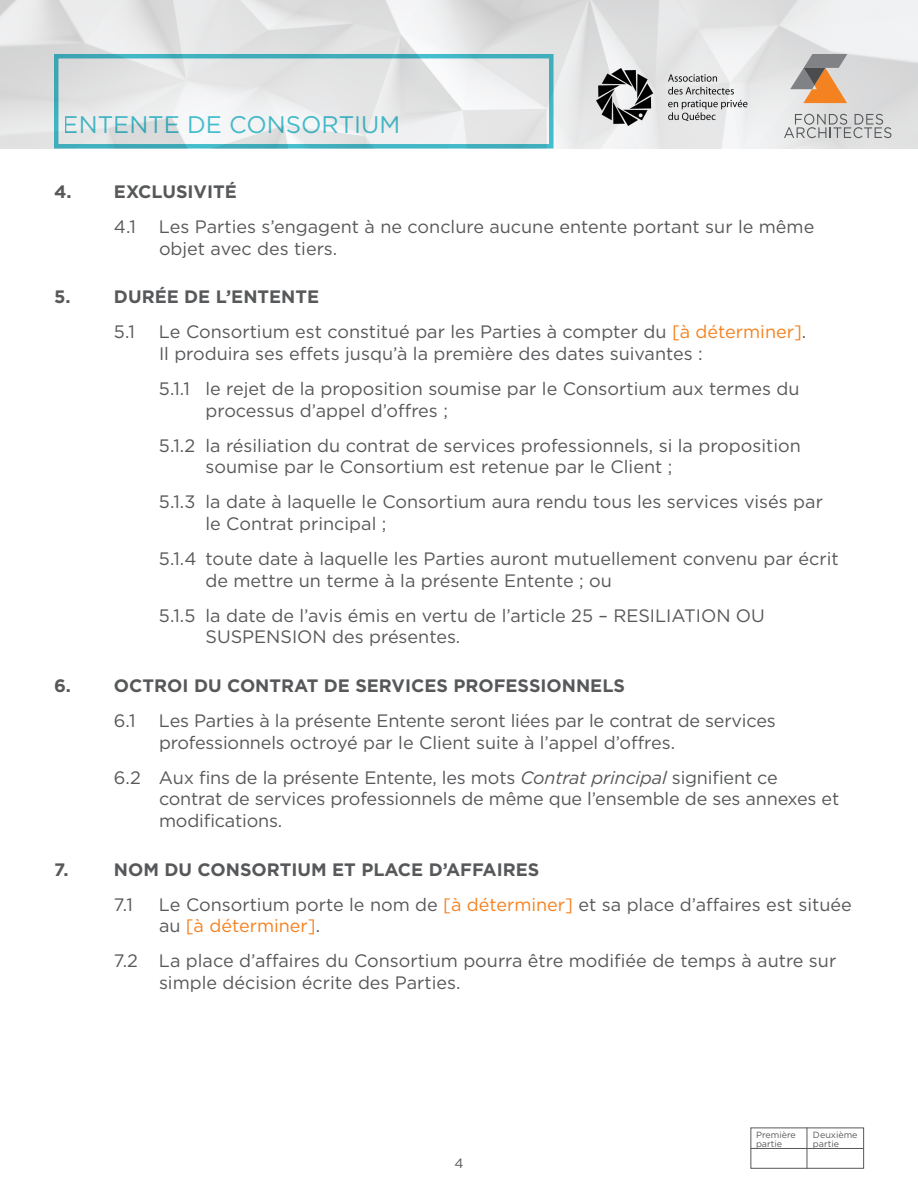
<style>
.page{position:relative;width:918px;height:1188px;background:#fff}
.page>*{position:absolute;margin:0;border:0;box-sizing:border-box;transform-origin:0 0}
.t1{font:24px "Gotham";color:#47c3d2}
.t2{font:18px/21.6px "Gotham";color:#57585a}
.t3{font:700 18px "Gotham";color:#57585a}
.t4{font:13.5px "Gotham";color:#57585a}
.t5{font:9px "Gotham";color:#57585a}
.s1{color:#f58220}
.s2{font-style:italic}
</style>
<div class="page">
<img style="left:0;top:0;width:918px;height:148px">
<div style="left:54px;top:54px;width:500px;height:94px;border:4px solid #47c3d2"></div>
<svg style="left:784px;top:114px;width:107px;height:24px;background:#c2c2c3"></svg>
<svg style="left:790px;top:54px;width:57px;height:49px;background:#c0a289"></svg>
<img style="left:596px;top:68px;width:152px;height:57px">
<div style="left:750px;top:1128px;width:114px;height:41px;border:1px solid #57585a"></div>
<hr style="left:750px;top:1148px;width:113px;height:1px;background:#57585a">
<hr style="left:807px;top:1128px;width:1px;height:41px;background:#57585a">
<h1 class="t1" style="left:63px;top:109px;width:339px">ENTENTE DE CONSORTIUM</h1>
<p class="t3" style="left:54px;top:180px;width:184px">4. EXCLUSIVITÉ</p>
<p class="t2" style="left:114px;top:216px;width:24px">4.1</p>
<p class="t2" style="left:159px;top:216px;width:657px">Les Parties s’engagent à ne conclure aucune entente portant sur le même objet avec des tiers.</p>
<p class="t3" style="left:54px;top:285px;width:18px">5.</p>
<p class="t3" style="left:114px;top:285px;width:207px">DURÉE DE L’ENTENTE</p>
<p class="t2" style="left:114px;top:321px;width:22px">5.1</p>
<p class="t2" style="left:159px;top:321px;width:649px">Le Consortium est constitué par les Parties à compter du <span class="s1">[à déterminer]</span>.<br>Il produira ses effets jusqu’à la première des dates suivantes :</p>
<p class="t2" style="left:206px;top:378px;width:595px;text-indent:-47px">5.1.1 le rejet de la proposition soumise par le Consortium aux termes du processus d’appel d’offres ;</p>
<p class="t2" style="left:206px;top:434px;width:597px;text-indent:-47px">5.1.2 la résiliation du contrat de services professionnels, si la proposition soumise par le Consortium est retenue par le Client ;</p>
<p class="t2" style="left:206px;top:491px;width:619px;text-indent:-47px">5.1.3 la date à laquelle le Consortium aura rendu tous les services visés par le Contrat principal ;</p>
<p class="t2" style="left:206px;top:548px;width:635px;text-indent:-47px">5.1.4 toute date à laquelle les Parties auront mutuellement convenu par écrit de mettre un terme à la présente Entente ; ou</p>
<p class="t2" style="left:206px;top:604px;width:561px;text-indent:-47px">5.1.5 la date de l’avis émis en vertu de l’article 25 – RESILIATION OU<br>SUSPENSION des présentes.</p>
<p class="t3" style="left:54px;top:674px;width:573px">6. OCTROI DU CONTRAT DE SERVICES PROFESSIONNELS</p>
<p class="t2" style="left:114px;top:710px;width:23px">6.1</p>
<p class="t2" style="left:159px;top:710px;width:618px">Les Parties à la présente Entente seront liées par le contrat de services professionnels octroyé par le Client suite à l’appel d’offres.</p>
<p class="t2" style="left:159px;top:766px;width:682px;text-indent:-45px">6.2 Aux fins de la présente Entente, les mots <span class="s2">Contrat principal</span> signifient ce contrat de services professionnels de même que l’ensemble de ses annexes et modifications.</p>
<p class="t3" style="left:54px;top:857px;width:16px">7.</p>
<p class="t3" style="left:114px;top:857px;width:427px">NOM DU CONSORTIUM ET PLACE D’AFFAIRES</p>
<p class="t2" style="left:114px;top:893px;width:20px">7.1</p>
<p class="t2" style="left:159px;top:893px;width:694px">Le Consortium porte le nom de <span class="s1">[à déterminer]</span> et sa place d’affaires est située au <span class="s1">[à déterminer]</span>.</p>
<p class="t2" style="left:159px;top:950px;width:679px;text-indent:-45px">7.2 La place d’affaires du Consortium pourra être modifiée de temps à autre sur simple décision écrite des Parties.</p>
<p class="t4" style="left:454px;top:1155px;width:11px">4</p>
<p class="t5" style="left:756px;top:1129px;width:41px">Première</p>
<p class="t5" style="left:813px;top:1129px;width:46px">Deuxième</p>
<p class="t5" style="left:756px;top:1138px;width:28px">partie</p>
<p class="t5" style="left:813px;top:1138px;width:28px">partie</p>
</div>
